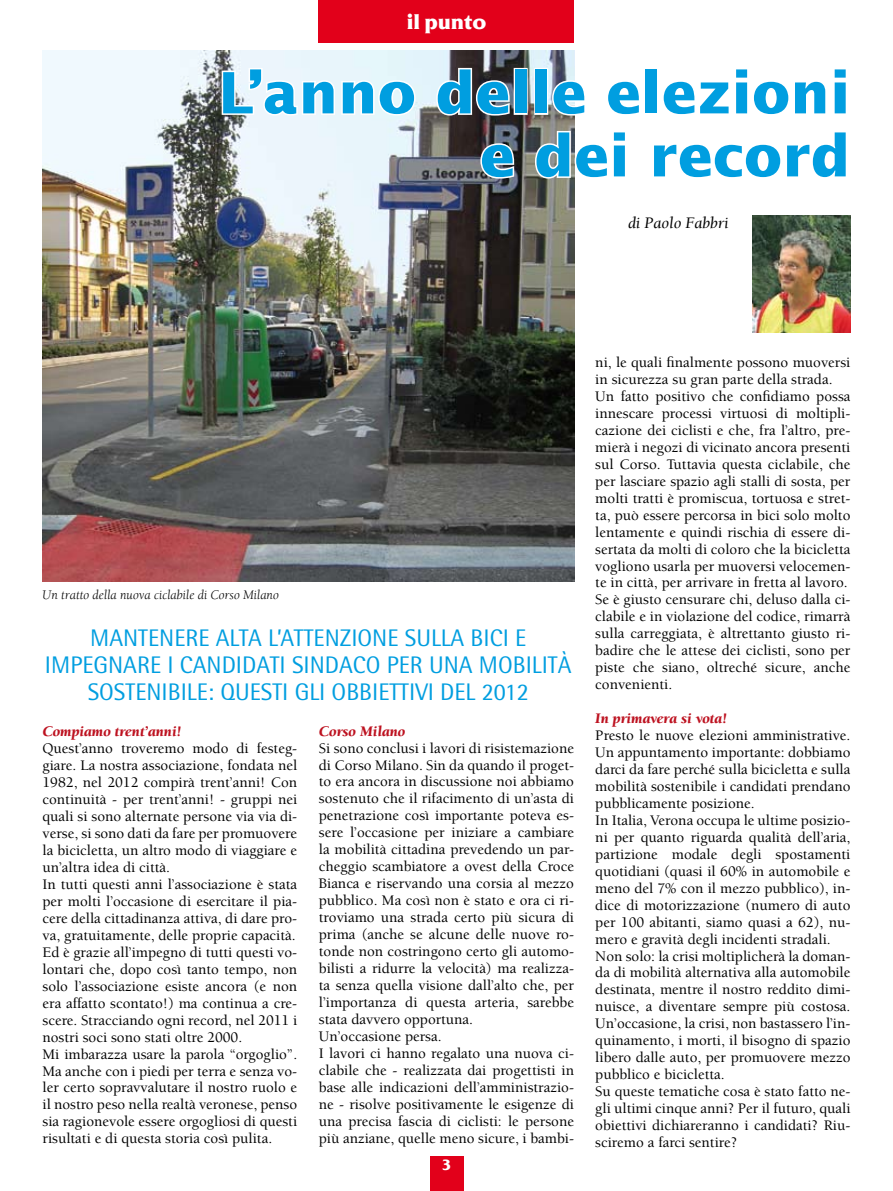
<style>
.page{position:relative;width:893px;height:1191px;background:#fff}
.page>*{position:absolute;margin:0;border:0;box-sizing:border-box;transform-origin:0 0}
.t1{font:700 57px/63px "Lucida Sans";color:#009ee0;text-align:right}
.t2{font:24px "Rotis Semi Sans";color:#009ee0}
.t3{font:700 21px "Friz Qua T";color:#fff}
.t4{font:italic 16.5px "Berkeley";color:#000}
.t5{font:500 15px/17px "Berkeley";color:#000}
.t6{font:italic 900 15px "Berkeley";color:#bd1220}
.t7{font:700 15px "Friz Qua T";color:#fff}
.t8{font:italic 13.5px "Berkeley";color:#000}
</style>
<div class="page">
<div style="left:319px;top:0;width:255px;height:43px;background:#e2001a"></div>
<div style="left:430px;top:1157px;width:33px;height:34px;background:#e2001a"></div>
<img style="left:43px;top:51px;width:531px;height:530px">
<svg style="left:220px;top:66px;width:197px;height:51px"></svg>
<svg style="left:435px;top:66px;width:76px;height:51px"></svg>
<div style="left:514px;top:68px;width:14px;height:47px;border:3px solid #fff"></div>
<div style="left:534px;top:68px;width:14px;height:47px;border:3px solid #fff"></div>
<svg style="left:551px;top:79px;width:24px;height:38px"></svg>
<svg style="left:479px;top:142px;width:37px;height:38px"></svg>
<svg style="left:533px;top:129px;width:42px;height:51px"></svg>
<img style="left:753px;top:216px;width:97px;height:116px">
<h3 class="t3" style="left:407px;top:9px;width:81px">il punto</h3>
<h1 class="t1" style="left:218px;top:60px;width:634px">L’anno delle elezioni e dei record</h1>
<p class="t4" style="left:628px;top:215px;width:102px">di Paolo Fabbri</p>
<p class="t8" style="left:42px;top:587px;width:238px">Un tratto della nuova ciclabile di Corso Milano</p>
<h2 class="t2" style="left:90px;top:624px;width:33px">MANTENERE</h2>
<h2 class="t2" style="left:216px;top:624px;width:13px">ALTA</h2>
<h2 class="t2" style="left:268px;top:624px;width:26px">L’ATTENZIONE</h2>
<h2 class="t2" style="left:405px;top:624px;width:76px">SULLA BICI</h2>
<h2 class="t2" style="left:515px;top:624px;width:10px">E</h2>
<h2 class="t2" style="left:45px;top:651px;width:13px">IMPE</h2>
<h2 class="t2" style="left:93px;top:651px;width:29px">GNARE</h2>
<h2 class="t2" style="left:167px;top:651px;width:25px">I CANDIDATI</h2>
<h2 class="t2" style="left:292px;top:651px;width:14px">SINDACO</h2>
<h2 class="t2" style="left:387px;top:651px;width:12px">PER</h2>
<h2 class="t2" style="left:429px;top:651px;width:15px">UNA</h2>
<h2 class="t2" style="left:479px;top:651px;width:12px">MOBILIT</h2>
<h2 class="t2" style="left:558px;top:651px;width:15px">À</h2>
<h2 class="t2" style="left:88px;top:678px;width:38px">SOSTENIBI</h2>
<h2 class="t2" style="left:187px;top:678px;width:73px">LE: QUESTI</h2>
<h2 class="t2" style="left:295px;top:678px;width:62px">GLI OBBIETTIVI</h2>
<h2 class="t2" style="left:440px;top:678px;width:90px">DEL 2012</h2>
<p class="t6" style="left:43px;top:724px;width:140px">Compiamo trent’anni!</p>
<p class="t5" style="left:43px;top:740px;width:256px">Quest’anno troveremo modo di festeg&shy;giare. La nostra associazione, fondata nel 1982, nel 2012 compirà trent’anni! Con continuità - per trent’anni! - gruppi nei quali si sono alternate persone via via di&shy;verse, si sono dati da fare per promuovere la bicicletta, un altro modo di viaggiare e un’altra idea di città.<br>In tutti questi anni l’associazione è stata per molti l’occasione di esercitare il pia&shy;cere della cittadinanza attiva, di dare pro&shy;va, gratuitamente, delle proprie capacità.<br>Ed è grazie all’impegno di tutti questi vo&shy;lontari che, dopo così tanto tempo, non solo l’associazione esiste ancora (e non era affatto scontato!) ma continua a cre&shy;scere. Stracciando ogni record, nel 2011 i nostri soci sono stati oltre 2000.<br>Mi imbarazza usare la parola “orgoglio”.<br>Ma anche con i piedi per terra e senza vo&shy;ler certo sopravvalutare il nostro ruolo e il nostro peso nella realtà veronese, penso sia ragionevole essere orgogliosi di questi risultati e di questa storia così pulita.</p>
<p class="t6" style="left:319px;top:723px;width:88px">Corso Milano</p>
<p class="t5" style="left:319px;top:739px;width:257px">Si sono conclusi i lavori di risistemazione di Corso Milano. Sin da quando il proget&shy;to era ancora in discussione noi abbiamo sostenuto che il rifacimento di un’asta di penetrazione così importante poteva es&shy;sere l’occasione per iniziare a cambiare la mobilità cittadina prevedendo un par&shy;cheggio scambiatore a ovest della Croce Bianca e riservando una corsia al mezzo pubblico. Ma così non è stato e ora ci ri&shy;troviamo una strada certo più sicura di prima (anche se alcune delle nuove ro&shy;tonde non costringono certo gli automo&shy;bilisti a ridurre la velocità) ma realizza&shy;ta senza quella visione dall’alto che, per l’importanza di questa arteria, sarebbe stata davvero opportuna.<br>Un’occasione persa.<br>I lavori ci hanno regalato una nuova ci&shy;clabile che - realizzata dai progettisti in base alle indicazioni dell’amministrazio&shy;ne - risolve positivamente le esigenze di una precisa fascia di ciclisti: le persone più anziane, quelle meno sicure, i bambi-</p>
<p class="t7" style="left:442px;top:1156px;width:11px">3</p>
<p class="t5" style="left:595px;top:354px;width:257px">ni, le quali finalmente possono muoversi in sicurezza su gran parte della strada.<br>Un fatto positivo che confidiamo possa innescare processi virtuosi di moltipli&shy;cazione dei ciclisti e che, fra l’altro, pre&shy;mierà i negozi di vicinato ancora presenti sul Corso. Tuttavia questa ciclabile, che per lasciare spazio agli stalli di sosta, per molti tratti è promiscua, tortuosa e stret&shy;ta, può essere percorsa in bici solo molto lentamente e quindi rischia di essere di&shy;sertata da molti di coloro che la bicicletta vogliono usarla per muoversi velocemen&shy;te in città, per arrivare in fretta al lavoro.<br>Se è giusto censurare chi, deluso dalla ci&shy;clabile e in violazione del codice, rimarrà sulla carreggiata, è altrettanto giusto ri&shy;badire che le attese dei ciclisti, sono per piste che siano, oltreché sicure, anche convenienti.</p>
<p class="t6" style="left:595px;top:710px;width:133px">In primavera si vota!</p>
<p class="t5" style="left:595px;top:727px;width:257px">Presto le nuove elezioni amministrative.<br>Un appuntamento importante: dobbiamo darci da fare perché sulla bicicletta e sulla mobilità sostenibile i candidati prendano pubblicamente posizione.<br>In Italia, Verona occupa le ultime posizio&shy;ni per quanto riguarda qualità dell’aria, partizione modale degli spostamenti quotidiani (quasi il 60% in automobile e meno del 7% con il mezzo pubblico), in&shy;dice di motorizzazione (numero di auto per 100 abitanti, siamo quasi a 62), nu&shy;mero e gravità degli incidenti stradali.<br>Non solo: la crisi moltiplicherà la doman&shy;da di mobilità alternativa alla automobile destinata, mentre il nostro reddito dimi&shy;nuisce, a diventare sempre più costosa.<br>Un’occasione, la crisi, non bastassero l’in&shy;quinamento, i morti, il bisogno di spazio libero dalle auto, per promuovere mezzo pubblico e bicicletta.<br>Su queste tematiche cosa è stato fatto ne&shy;gli ultimi cinque anni? Per il futuro, quali obiettivi dichiareranno i candidati? Riu&shy;sciremo a farci sentire?</p>
</div>
